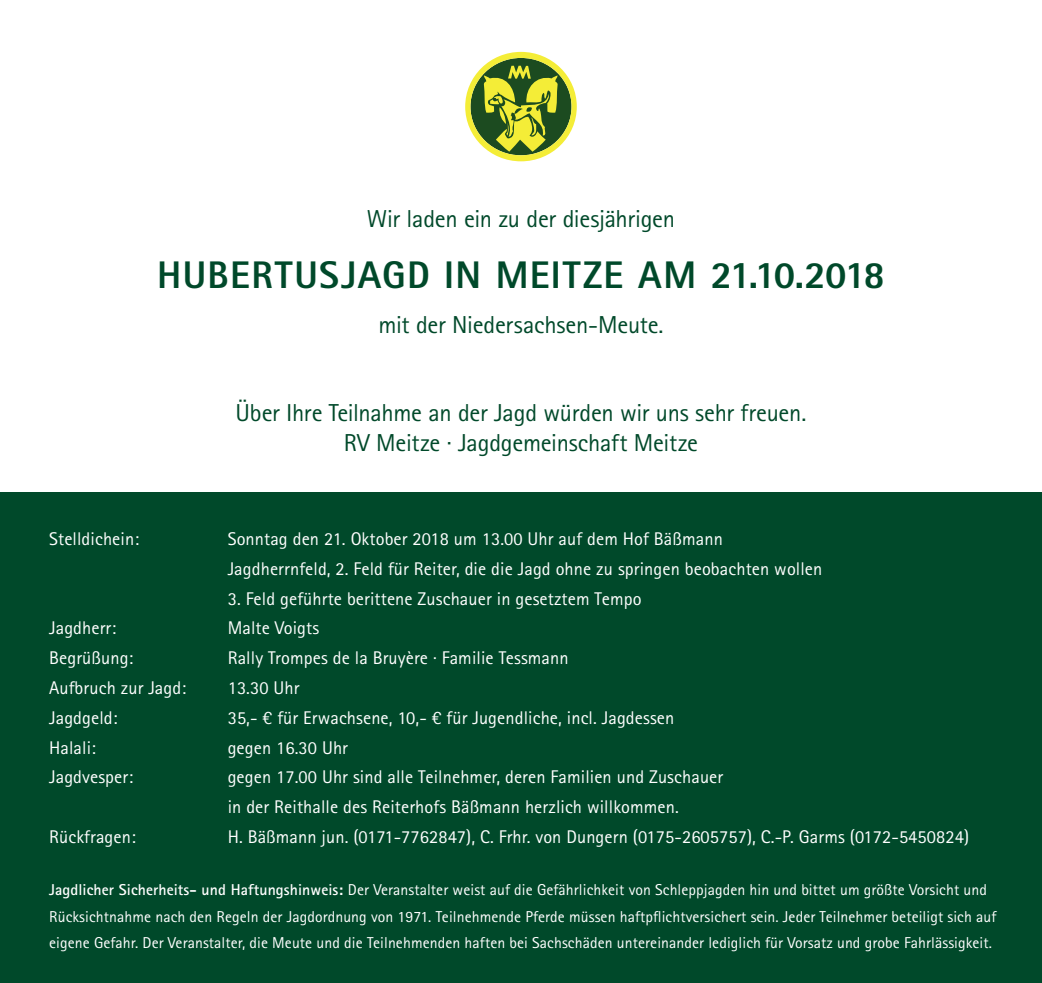
<style>
.page{position:relative;width:1042px;height:983px;background:#fff}
.page>*{position:absolute;margin:0;border:0;box-sizing:border-box;transform-origin:0 0}
.t1{font:800 38.5px "Rotis Sans Serif Std";letter-spacing:.03em;color:#00492a}
.t2{font:24.5px/29.4px "Rotis Sans Serif Std";letter-spacing:-.015em;color:#00492a;text-align:center}
.t3{font:18.38px/29.8px "Rotis Sans Serif Std";letter-spacing:.005em;color:#fff}
.t4{font:15.75px/26.2px "Rotis Sans Serif Std";letter-spacing:.005em;color:#fff}
.s1{font-weight:700}
</style>
<div class="page">
<div style="left:0;top:492px;width:1042px;height:490px;background:#00492a"></div>
<svg style="left:465px;top:52px;width:112px;height:109px"></svg>
<h2 class="t2" style="left:367px;top:203px;width:309px">Wir laden ein zu der diesjährigen</h2>
<h1 class="t1" style="left:157px;top:251px;width:729px">HUBERTUSJAGD IN MEITZE AM 21.10.2018</h1>
<h2 class="t2" style="left:378px;top:310px;width:287px">mit der Niedersachsen-Meute.</h2>
<h2 class="t2" style="left:236px;top:398px;width:572px">Über Ihre Teilnahme an der Jagd würden wir uns sehr freuen.<br>RV Meitze ∙ Jagdgemeinschaft Meitze</h2>
<p class="t3" style="left:49px;top:523px;width:91px">Stelldichein:</p>
<p class="t3" style="left:228px;top:523px;width:596px">Sonntag den 21. Oktober 2018 um 13.00 Uhr auf dem Hof Bäßmann<br>Jagdherrnfeld, 2. Feld für Reiter, die die Jagd ohne zu springen beobachten wollen</p>
<p class="t3" style="left:228px;top:583px;width:415px">3. Feld geführte berittene Zuschauer in gesetztem Tempo</p>
<p class="t3" style="left:49px;top:613px;width:69px">Jagdherr:</p>
<p class="t3" style="left:228px;top:613px;width:93px">Malte Voigts</p>
<p class="t3" style="left:49px;top:642px;width:86px">Begrüßung:</p>
<p class="t3" style="left:228px;top:642px;width:342px">Rally Trompes de la Bruyère ∙ Familie Tessmann</p>
<p class="t3" style="left:49px;top:672px;width:138px">Aufbruch zur Jagd:</p>
<p class="t3" style="left:228px;top:672px;width:73px">13.30 Uhr</p>
<p class="t3" style="left:49px;top:702px;width:70px">Jagdgeld:</p>
<p class="t3" style="left:228px;top:702px;width:448px">35,- € für Erwachsene, 10,- € für Jugendliche, incl. Jagdessen</p>
<p class="t3" style="left:49px;top:732px;width:48px">Halali:</p>
<p class="t3" style="left:228px;top:732px;width:122px">gegen 16.30 Uhr</p>
<p class="t3" style="left:49px;top:761px;width:85px">Jagdvesper:</p>
<p class="t3" style="left:228px;top:761px;width:497px">gegen 17.00 Uhr sind alle Teilnehmer, deren Familien und Zuschauer in der Reithalle des Reiterhofs Bäßmann herzlich willkommen.</p>
<p class="t3" style="left:49px;top:821px;width:88px">Rückfragen:</p>
<p class="t3" style="left:228px;top:821px;width:743px">H. Bäßmann jun. (0171-7762847), C. Frhr. von Dungern (0175-2605757), C.-P. Garms (0172-5450824)</p>
<p class="t4" style="left:49px;top:876px;width:949px"><span class="s1">Jagdlicher Sicherheits- und Haftungshinweis:</span> Der Veranstalter weist auf die Gefährlichkeit von Schleppjagden hin und bittet um größte Vorsicht und<br>Rücksichtnahme nach den Regeln der Jagdordnung von 1971. Teilnehmende Pferde müssen haftpflichtversichert sein. Jeder Teilnehmer beteiligt sich auf eigene Gefahr. Der Veranstalter, die Meute und die Teilnehmenden haften bei Sachschäden untereinander lediglich für Vorsatz und grobe Fahrlässigkeit.</p>
</div>
